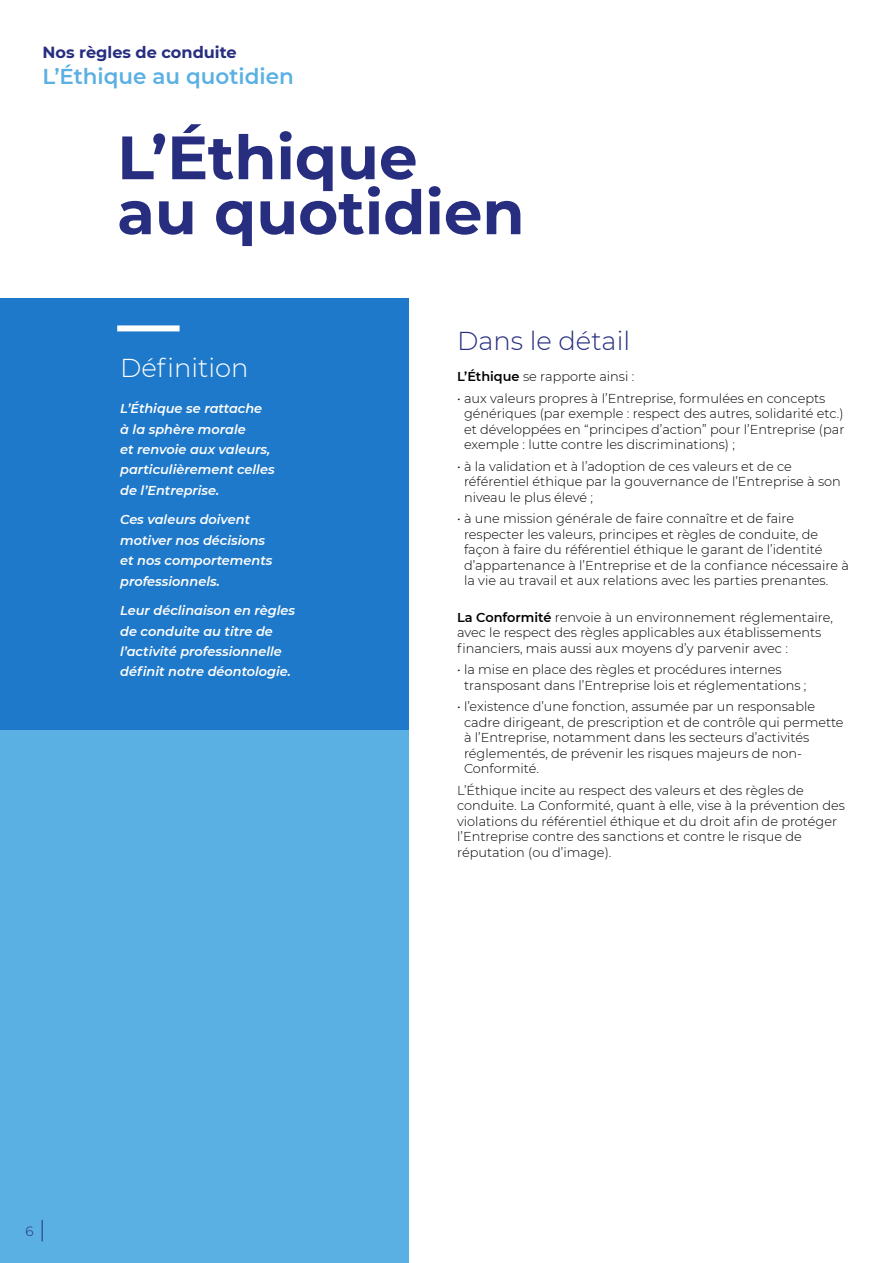
<style>
.page{position:relative;width:893px;height:1263px;background:#fff}
.page>*{position:absolute;margin:0;border:0;box-sizing:border-box;transform-origin:0 0}
.t1{font:700 61.05px/54.9px "Montserrat";color:#272e80}
.t2{font:300 25.8px "Montserrat";color:#272e80}
.t3{font:300 25.8px "Montserrat";color:#fff}
.t4{font:600 21.45px "Montserrat";color:#5ab0e3}
.t5{font:700 16.05px "Montserrat";color:#272e80}
.t6{font:300 13.5px "Montserrat";color:#272e80}
.t7{font:300 12.9px/15.5px "Montserrat";color:#000}
.t8{font:italic 600 12.9px/20.4px "Montserrat";color:#fff}
.s1{font-weight:600}
</style>
<div class="page">
<div style="left:0;top:298px;width:409px;height:965px;background:#5ab0e3"></div>
<div style="left:0;top:298px;width:408px;height:432px;background:#1f79ca"></div>
<div style="left:117px;top:325px;width:63px;height:6px;background:#fff"></div>
<svg style="left:42px;top:1220px;width:1px;height:21px"></svg>
<p class="t5" style="left:43px;top:41px;width:196px">Nos règles de conduite</p>
<h3 class="t4" style="left:43px;top:61px;width:253px">L’Éthique au quotidien</h3>
<h1 class="t1" style="left:117px;top:127px;width:409px">L’Éthique<br>au quotidien</h1>
<h2 class="t3" style="left:120px;top:351px;width:130px">Définition</h2>
<p class="t8" style="left:120px;top:398px;width:156px">L’Éthique se rattache<br>à la sphère morale<br>et renvoie aux valeurs, particulièrement celles de l’Entreprise.</p>
<p class="t8" style="left:120px;top:509px;width:154px">Ces valeurs doivent motiver nos décisions et nos comportements professionnels.</p>
<p class="t8" style="left:120px;top:600px;width:176px">Leur déclinaison en règles de conduite au titre de l’activité professionnelle définit notre déontologie.</p>
<h2 class="t2" style="left:457px;top:324px;width:174px">Dans le détail</h2>
<p class="t7" style="left:457px;top:368px;width:179px"><span class="s1">L’Éthique</span> se rapporte ainsi :</p>
<p class="t7" style="left:464px;top:390px;width:382px;text-indent:-7px">• aux valeurs propres à l’Entreprise, formulées en concepts génériques (par exemple : respect des autres, solidarité etc.) et développées en “principes d’action” pour l’Entreprise (par exemple : lutte contre les discriminations) ;</p>
<p class="t7" style="left:464px;top:458px;width:378px;text-indent:-7px">• à la validation et à l’adoption de ces valeurs et de ce référentiel éthique par la gouvernance de l’Entreprise à son niveau le plus élevé ;</p>
<p class="t7" style="left:464px;top:510px;width:386px;text-indent:-7px">• à une mission générale de faire connaître et de faire respecter les valeurs, principes et règles de conduite, de façon à faire du référentiel éthique le garant de l’identité d’appartenance à l’Entreprise et de la confiance nécessaire à la vie au travail et aux relations avec les parties prenantes.</p>
<p class="t7" style="left:457px;top:609px;width:377px"><span class="s1">La Conformité</span> renvoie à un environnement réglementaire, avec le respect des règles applicables aux établissements financiers, mais aussi aux moyens d’y parvenir avec :</p>
<p class="t7" style="left:464px;top:662px;width:344px;text-indent:-7px">• la mise en place des règles et procédures internes transposant dans l’Entreprise lois et réglementations ;</p>
<p class="t7" style="left:464px;top:699px;width:381px;text-indent:-7px">• l’existence d’une fonction, assumée par un responsable cadre dirigeant, de prescription et de contrôle qui permette à l’Entreprise, notamment dans les secteurs d’activités réglementés, de prévenir les risques majeurs de non-Conformité.</p>
<p class="t7" style="left:457px;top:782px;width:389px">L’Éthique incite au respect des valeurs et des règles de conduite. La Conformité, quant à elle, vise à la prévention des violations du référentiel éthique et du droit afin de protéger l’Entreprise contre des sanctions et contre le risque de réputation (ou d’image).</p>
<p class="t6" style="left:26px;top:1222px;width:10px">6</p>
</div>
